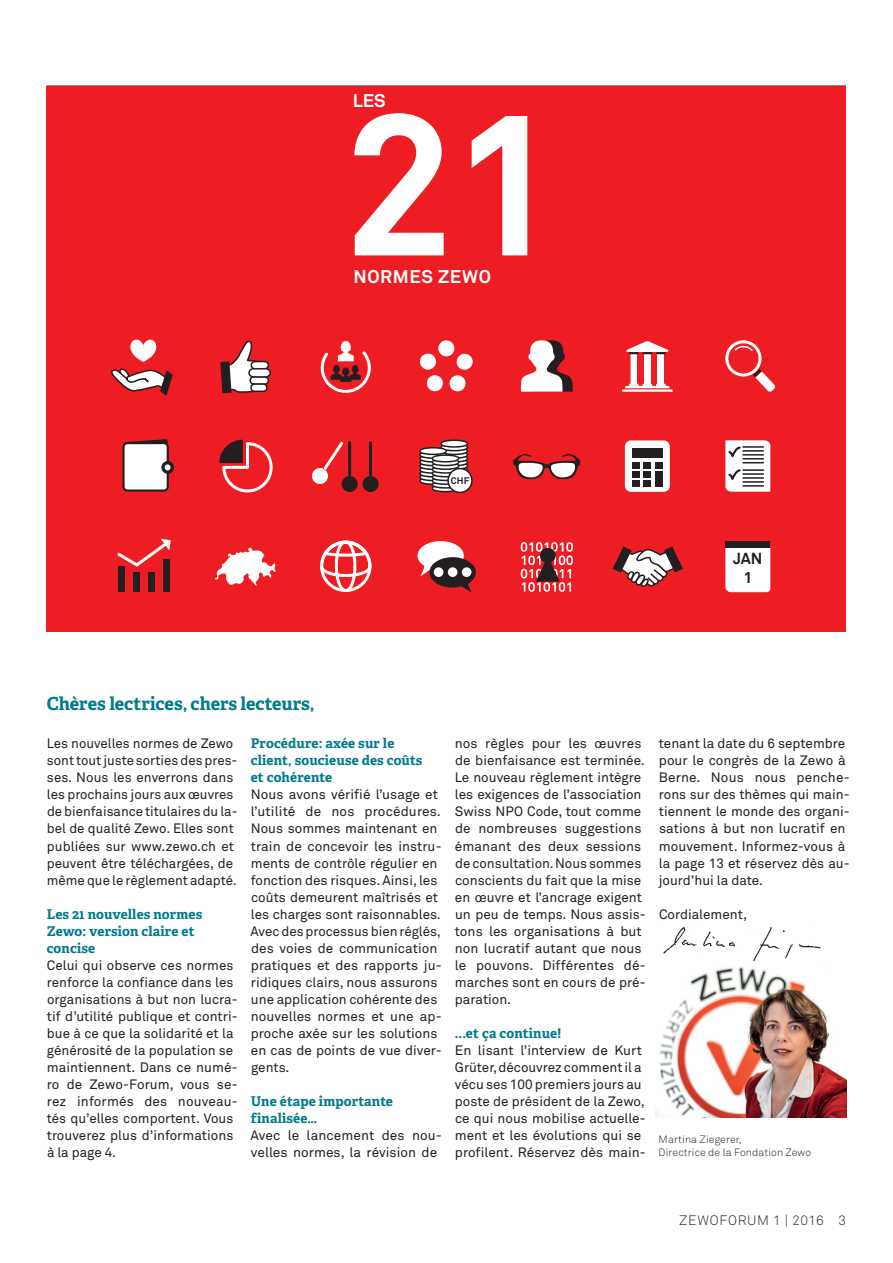
<style>
.page{position:relative;width:893px;height:1263px;background:#fff}
.page>*{position:absolute;margin:0;border:0;box-sizing:border-box;transform-origin:0 0}
.t1{font:700 18.15px "Akkurat Std";letter-spacing:.03em;color:#fff}
.t2{font:700 18px "Adelle Basic";letter-spacing:-.005em;color:#007b8b}
.t3{font:700 15.9px "Akkurat Std";color:#231f20}
.t4{font:13.5px/17px "Akkurat Std";color:#231f20}
.t5{font:700 13.5px/17px "Adelle Basic";letter-spacing:.01em;color:#007b8b}
.t6{font:300 13.5px "Akkurat Std";letter-spacing:.05em;color:#231f20}
.t7{font:300 10.5px/13.5px "Akkurat Std";letter-spacing:.01em;color:#231f20}
.t8{font:700 9.45px "Akkurat Std";color:#231f20}
</style>
<div class="page">
<div style="left:47px;top:86px;width:799px;height:545px;background:#ee1d23"></div>
<svg style="left:354px;top:113px;width:173px;height:142px"></svg>
<hr style="left:47px;top:85px;width:799px;height:1px;background:#808285">
<img style="left:655px;top:967px;width:191px;height:150px">
<img style="left:663px;top:927px;width:158px;height:34px">
<svg style="left:111px;top:339px;width:62px;height:57px"></svg>
<div style="left:251px;top:362px;width:17px;height:7px;background:#fff;border-radius:4px"></div>
<div style="left:251px;top:361px;width:18px;height:8px;border:1px solid #231f20;border-radius:4px"></div>
<div style="left:250px;top:377px;width:18px;height:7px;background:#fff;border-radius:4px"></div>
<div style="left:249px;top:376px;width:20px;height:9px;border:1px solid #231f20;border-radius:4px"></div>
<div style="left:250px;top:383px;width:18px;height:9px;border:1px solid #231f20;border-radius:3px"></div>
<div style="left:249px;top:369px;width:21px;height:8px;background:#fff;border-radius:4px"></div>
<div style="left:248px;top:368px;width:23px;height:10px;border:1px solid #231f20;border-radius:4px"></div>
<svg style="left:220px;top:340px;width:44px;height:54px"></svg>
<svg style="left:320px;top:341px;width:51px;height:52px"></svg>
<div style="left:438px;top:340px;width:16px;height:16px;background:#fff;border-radius:50%"></div>
<svg style="left:420px;top:353px;width:53px;height:39px"></svg>
<svg style="left:521px;top:340px;width:52px;height:52px"></svg>
<svg style="left:622px;top:341px;width:51px;height:51px"></svg>
<svg style="left:725px;top:340px;width:50px;height:52px"></svg>
<div style="left:124px;top:443px;width:44px;height:48px;background:#fff;border-radius:4px"></div>
<div style="left:122px;top:442px;width:47px;height:50px;border:2px solid #231f20;border-radius:4px"></div>
<svg style="left:161px;top:461px;width:13px;height:13px"></svg>
<svg style="left:123px;top:439px;width:48px;height:31px"></svg>
<svg style="left:219px;top:440px;width:54px;height:53px"></svg>
<div style="left:342px;top:476px;width:16px;height:16px;background:#231f20;border-radius:50%"></div>
<div style="left:363px;top:476px;width:16px;height:16px;background:#231f20;border-radius:50%"></div>
<hr style="left:348px;top:443px;width:3px;height:32px;background:#231f20">
<svg style="left:323px;top:441px;width:21px;height:29px"></svg>
<hr style="left:369px;top:443px;width:3px;height:32px;background:#231f20">
<div style="left:312px;top:468px;width:16px;height:16px;background:#fff;border-radius:50%"></div>
<svg style="left:419px;top:439px;width:49px;height:53px;background:#a68283"></svg>
<div style="left:448px;top:469px;width:24px;height:23px;background:#fff;border-radius:50%"></div>
<div style="left:447px;top:468px;width:26px;height:25px;border:2px solid #231f20;border-radius:50%"></div>
<svg style="left:513px;top:454px;width:67px;height:25px"></svg>
<div style="left:625px;top:440px;width:45px;height:52px;background:#fff;border-radius:6px"></div>
<div style="left:632px;top:462px;width:8px;height:7px;background:#231f20"></div>
<div style="left:643px;top:462px;width:8px;height:7px;background:#231f20"></div>
<div style="left:655px;top:462px;width:7px;height:7px;background:#231f20"></div>
<div style="left:632px;top:471px;width:8px;height:6px;background:#231f20"></div>
<div style="left:643px;top:471px;width:8px;height:6px;background:#231f20"></div>
<div style="left:655px;top:471px;width:7px;height:15px;background:#231f20"></div>
<div style="left:632px;top:480px;width:8px;height:6px;background:#231f20"></div>
<div style="left:643px;top:480px;width:8px;height:6px;background:#231f20"></div>
<div style="left:632px;top:448px;width:30px;height:10px;background:#231f20"></div>
<svg style="left:725px;top:440px;width:45px;height:52px;background:#d8d2d3"></svg>
<div style="left:119px;top:566px;width:6px;height:25px;background:#231f20"></div>
<div style="left:133px;top:572px;width:7px;height:20px;background:#231f20"></div>
<div style="left:148px;top:572px;width:7px;height:20px;background:#231f20"></div>
<div style="left:163px;top:559px;width:6px;height:33px;background:#231f20"></div>
<svg style="left:117px;top:539px;width:54px;height:29px"></svg>
<svg style="left:215px;top:548px;width:61px;height:38px"></svg>
<svg style="left:320px;top:541px;width:51px;height:51px"></svg>
<svg style="left:417px;top:541px;width:59px;height:51px"></svg>
<div style="left:434px;top:567px;width:9px;height:10px;background:#fff;border-radius:50%"></div>
<div style="left:448px;top:567px;width:9px;height:10px;background:#fff;border-radius:50%"></div>
<div style="left:462px;top:567px;width:9px;height:10px;background:#fff;border-radius:50%"></div>
<svg style="left:521px;top:542px;width:52px;height:50px"></svg>
<svg style="left:613px;top:546px;width:70px;height:41px"></svg>
<div style="left:725px;top:547px;width:45px;height:45px;background:#fff"></div>
<div style="left:725px;top:541px;width:45px;height:6px;background:#231f20"></div>
<h1 class="t1" style="left:353px;top:90px;width:34px">LES</h1>
<h1 class="t1" style="left:353px;top:265px;width:139px">NORMES ZEWO</h1>
<p class="t8" style="left:451px;top:475px;width:20px">CHF</p>
<p class="t3" style="left:733px;top:549px;width:31px">JAN</p>
<p class="t3" style="left:743px;top:567px;width:11px">1</p>
<h2 class="t2" style="left:47px;top:692px;width:269px">Chères lectrices, chers lecteurs,</h2>
<p class="t4" style="left:47px;top:736px;width:192px">Les nouvelles normes de Zewo sont tout juste sorties des pres&shy;ses. Nous les enverrons dans les prochains jours aux œuvres de bienfaisance titulaires du la&shy;bel de qualité Zewo. Elles sont publiées sur www.zewo.ch et peuvent être téléchargées, de même que le règlement adapté.</p>
<p class="t5" style="left:47px;top:905px;width:157px">Les 21 nouvelles normes<br>Zewo: version claire et concise</p>
<p class="t4" style="left:47px;top:957px;width:192px">Celui qui observe ces normes renforce la confiance dans les organisations à but non lucra&shy;tif d’utilité publique et contri&shy;bue à ce que la solidarité et la générosité de la population se maintiennent. Dans ce numé&shy;ro de Zewo-Forum, vous se&shy;rez informés des nouveau&shy;tés qu’elles comportent. Vous trouverez plus d’informations à la page 4.</p>
<p class="t5" style="left:251px;top:735px;width:173px">Procédure: axée sur le client, soucieuse des coûts et cohérente</p>
<p class="t4" style="left:251px;top:787px;width:193px">Nous avons vérifié l’usage et l’utilité de nos procédures.<br>Nous sommes maintenant en train de concevoir les instru&shy;ments de contrôle régulier en fonction des risques. Ainsi, les coûts demeurent maîtrisés et les charges sont raisonnables.<br>Avec des processus bien réglés, des voies de communication pratiques et des rapports ju&shy;ridiques clairs, nous assurons une application cohérente des nouvelles normes et une ap&shy;proche axée sur les solutions en cas de points de vue diver&shy;gents.</p>
<p class="t5" style="left:251px;top:1092px;width:144px">Une étape importante finalisée…</p>
<p class="t4" style="left:251px;top:1127px;width:193px">Avec le lancement des nou&shy;velles normes, la révision de</p>
<p class="t4" style="left:455px;top:736px;width:192px">nos règles pour les œuvres de bienfaisance est terminée.<br>Le nouveau règlement intègre les exigences de l’association<br>Swiss NPO Code, tout comme de nombreuses suggestions émanant des deux sessions de consultation. Nous sommes conscients du fait que la mise en œuvre et l’ancrage exigent un peu de temps. Nous assis&shy;tons les organisations à but non lucratif autant que nous le pouvons. Différentes dé&shy;marches sont en cours de pré&shy;paration.</p>
<p class="t5" style="left:455px;top:1024px;width:108px">...et ça continue!</p>
<p class="t4" style="left:455px;top:1042px;width:192px">En lisant l’interview de Kurt<br>Grüter, découvrez comment il a vécu ses 100 premiers jours au poste de président de la Zewo, ce qui nous mobilise actuelle&shy;ment et les évolutions qui se profilent. Réservez dès main-</p>
<p class="t4" style="left:659px;top:736px;width:192px">tenant la date du 6 septembre pour le congrès de la Zewo à<br>Berne. Nous nous penche&shy;rons sur des thèmes qui main&shy;tiennent le monde des organi&shy;sations à but non lucratif en mouvement. Informez-vous à la page 13 et réservez dès au&shy;jourd’hui la date.</p>
<p class="t4" style="left:659px;top:906px;width:90px">Cordialement,</p>
<p class="t7" style="left:659px;top:1132px;width:154px">Martina Ziegerer,<br>Directrice de la Fondation Zewo</p>
<p class="t6" style="left:679px;top:1212px;width:168px">ZEWOFORUM 1 | 2016 3</p>
</div>
